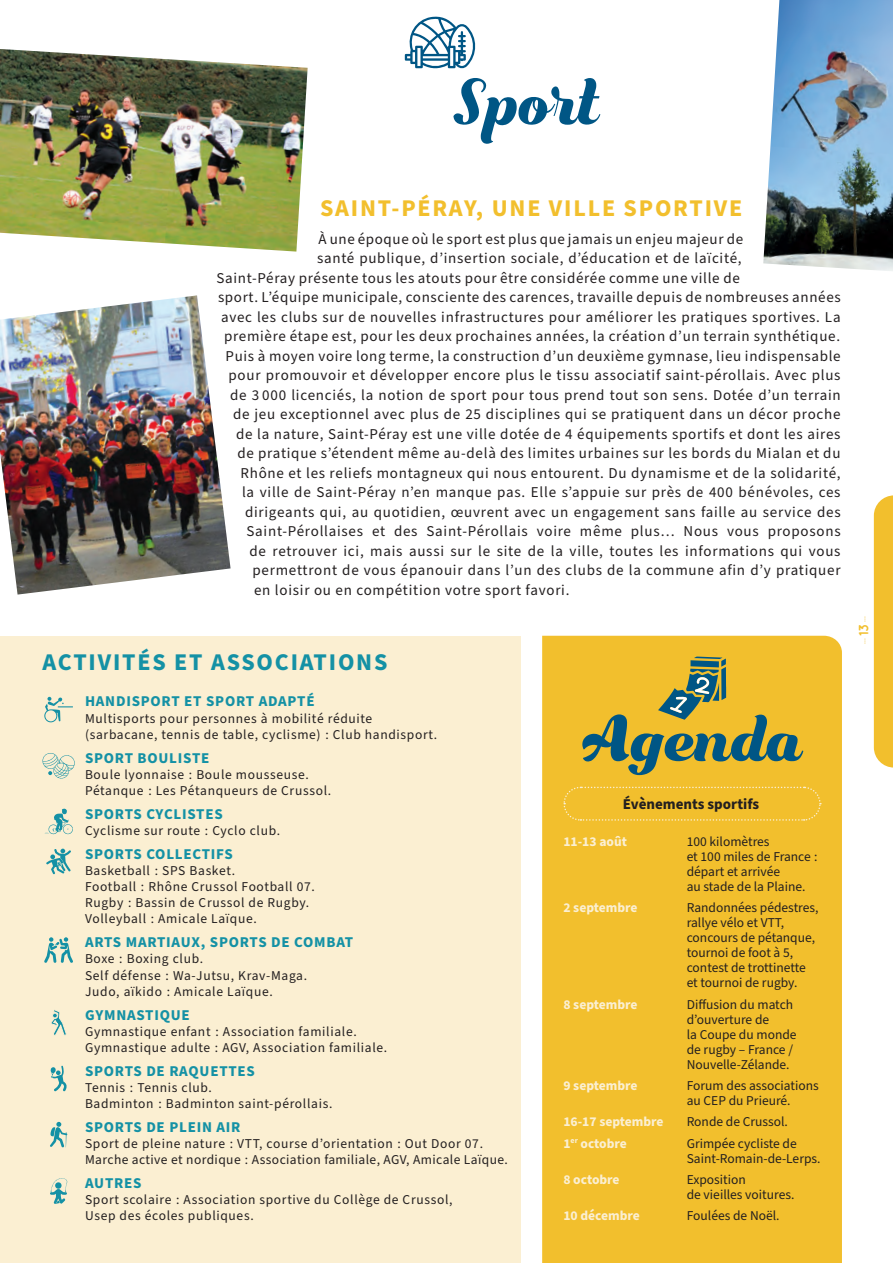
<style>
.page{position:relative;width:893px;height:1263px;background:#fff}
.page>*{position:absolute;margin:0;border:0;box-sizing:border-box;transform-origin:0 0}
.t1{font:60px "Bungasai";color:#005685}
.t2{font:700 24px "Source Sans Pro";letter-spacing:.075em;color:#f2bf2d}
.t3{font:700 24px "Source Sans Pro";letter-spacing:.075em;color:#1491a5}
.t4{font:15px "Source Sans Pro";letter-spacing:.05em;color:#231f20}
.t5{font:700 15px "Source Sans Pro";letter-spacing:.05em;color:#1491a5}
.t6{font:700 15px "Source Sans Pro";color:#231f20}
.t7{font:13.5px/16.2px "Source Sans Pro";letter-spacing:.045em;color:#231f20}
.t8{font:13.5px/15px "Source Sans Pro";color:#231f20}
.t9{font:700 13.5px "Source Sans Pro";color:#fbefd2}
.t10{font:7.5px "Source Sans Pro";color:#f2bf2d}
.s1{font-family:"Quicksand";font-weight:700;font-size:13.5px}
</style>
<div class="page">
<div style="left:0;top:636px;width:521px;height:627px;background:#fbefd2"></div>
<svg style="left:405px;top:16px;width:71px;height:53px"></svg>
<svg style="left:44px;top:697px;width:29px;height:25px"></svg>
<svg style="left:42px;top:753px;width:33px;height:26px"></svg>
<svg style="left:44px;top:808px;width:29px;height:27px"></svg>
<svg style="left:46px;top:849px;width:25px;height:25px"></svg>
<svg style="left:44px;top:937px;width:29px;height:26px"></svg>
<svg style="left:51px;top:1010px;width:15px;height:26px"></svg>
<svg style="left:50px;top:1066px;width:17px;height:25px"></svg>
<svg style="left:50px;top:1122px;width:17px;height:25px"></svg>
<svg style="left:50px;top:1178px;width:18px;height:26px"></svg>
<div style="left:542px;top:636px;width:300px;height:627px;background:#f2bf2d"></div>
<svg style="left:658px;top:656px;width:68px;height:64px;background:#979a56"></svg>
<svg style="left:563px;top:786px;width:258px;height:35px;background:#f2c032"></svg>
<img style="left:0;top:295px;width:231px;height:300px">
<img style="left:0;top:49px;width:308px;height:203px">
<img style="left:763px;top:0;width:130px;height:271px">
<div style="left:874px;top:495px;width:19px;height:272px;background:#f2bf2d"></div>
<h1 class="t1" style="left:453px;top:71px;width:148px">Sport</h1>
<h2 class="t2" style="left:320px;top:191px;width:424px">SAINT-PÉRAY, UNE VILLE SPORTIVE</h2>
<p class="t4" style="left:319px;top:229px;width:426px">À une époque où le sport est plus que jamais un enjeu majeur de</p>
<p class="t4" style="left:317px;top:248px;width:426px">santé publique, d’insertion sociale, d’éducation et de laïcité,</p>
<p class="t4" style="left:217px;top:268px;width:525px">Saint-Péray présente tous les atouts pour être considérée comme une ville de</p>
<p class="t4" style="left:218px;top:287px;width:624px">sport. L’équipe municipale, consciente des carences, travaille depuis de nombreuses années</p>
<p class="t4" style="left:221px;top:307px;width:621px">avec les clubs sur de nouvelles infrastructures pour améliorer les pratiques sportives. La</p>
<p class="t4" style="left:224px;top:326px;width:618px">première étape est, pour les deux prochaines années, la création d’un terrain synthétique.</p>
<p class="t4" style="left:226px;top:346px;width:617px">Puis à moyen voire long terme, la construction d’un deuxième gymnase, lieu indispensable</p>
<p class="t4" style="left:229px;top:365px;width:614px">pour promouvoir et développer encore plus le tissu associatif saint-pérollais. Avec plus</p>
<p class="t4" style="left:230px;top:385px;width:612px">de 3 000 licenciés, la notion de sport pour tous prend tout son sens. Dotée d’un terrain</p>
<p class="t4" style="left:233px;top:404px;width:609px">de jeu exceptionnel avec plus de 25 disciplines qui se pratiquent dans un décor proche</p>
<p class="t4" style="left:236px;top:424px;width:606px">de la nature, Saint-Péray est une ville dotée de 4 équipements sportifs et dont les aires</p>
<p class="t4" style="left:238px;top:443px;width:604px">de pratique s’étendent même au‑delà des limites urbaines sur les bords du Mialan et du</p>
<p class="t4" style="left:241px;top:463px;width:602px">Rhône et les reliefs montagneux qui nous entourent. Du dynamisme et de la solidarité,</p>
<p class="t4" style="left:242px;top:482px;width:600px">la ville de Saint-Péray n’en manque pas. Elle s’appuie sur près de 400 bénévoles, ces</p>
<p class="t4" style="left:245px;top:502px;width:597px">dirigeants qui, au quotidien, œuvrent avec un engagement sans faille au service des</p>
<p class="t4" style="left:247px;top:521px;width:596px">Saint-Pérollaises et des Saint-Pérollais voire même plus… Nous vous proposons</p>
<p class="t4" style="left:250px;top:541px;width:592px">de retrouver ici, mais aussi sur le site de la ville, toutes les informations qui vous</p>
<p class="t4" style="left:253px;top:560px;width:589px">permettront de vous épanouir dans l’un des clubs de la commune afin d’y pratiquer</p>
<p class="t4" style="left:254px;top:580px;width:317px">en loisir ou en compétition votre sport favori.</p>
<h2 class="t3" style="left:43px;top:646px;width:346px">ACTIVITÉS ET ASSOCIATIONS</h2>
<p class="t5" style="left:85px;top:691px;width:231px">HANDISPORT ET SPORT ADAPTÉ</p>
<p class="t7" style="left:85px;top:710px;width:354px">Multisports pour personnes à mobilité réduite (sarbacane, tennis de table, cyclisme) : Club handisport.</p>
<p class="t5" style="left:85px;top:747px;width:126px">SPORT BOULISTE</p>
<p class="t7" style="left:85px;top:767px;width:248px">Boule lyonnaise : Boule mousseuse.<br>Pétanque : Les Pétanqueurs de Crussol.</p>
<p class="t5" style="left:85px;top:803px;width:139px">SPORTS CYCLISTES</p>
<p class="t7" style="left:85px;top:823px;width:197px">Cyclisme sur route : Cyclo club.</p>
<p class="t5" style="left:85px;top:843px;width:149px">SPORTS COLLECTIFS</p>
<p class="t7" style="left:85px;top:863px;width:231px">Basketball : SPS Basket.<br>Football : Rhône Crussol Football 07.<br>Rugby : Bassin de Crussol de Rugby.<br>Volleyball : Amicale Laïque.</p>
<p class="t5" style="left:85px;top:932px;width:269px">ARTS MARTIAUX, SPORTS DE COMBAT</p>
<p class="t7" style="left:85px;top:951px;width:224px">Boxe : Boxing club.<br>Self défense : Wa-Jutsu, Krav-Maga.<br>Judo, aïkido : Amicale Laïque.</p>
<p class="t5" style="left:85px;top:1004px;width:106px">GYMNASTIQUE</p>
<p class="t7" style="left:85px;top:1024px;width:304px">Gymnastique enfant : Association familiale.<br>Gymnastique adulte : AGV, Association familiale.</p>
<p class="t5" style="left:85px;top:1060px;width:171px">SPORTS DE RAQUETTES</p>
<p class="t7" style="left:85px;top:1080px;width:249px">Tennis : Tennis club.<br>Badminton : Badminton saint-pérollais.</p>
<p class="t5" style="left:85px;top:1117px;width:157px">SPORTS DE PLEIN AIR</p>
<p class="t7" style="left:85px;top:1136px;width:424px">Sport de pleine nature : VTT, course d’orientation : Out Door 07.<br>Marche active et nordique : Association familiale, AGV, Amicale Laïque.</p>
<p class="t5" style="left:85px;top:1173px;width:58px">AUTRES</p>
<p class="t7" style="left:85px;top:1192px;width:369px">Sport scolaire : Association sportive du Collège de Crussol,<br>Usep des écoles publiques.</p>
<h1 class="t1" style="left:582px;top:708px;width:221px">Agenda</h1>
<p class="t6" style="left:623px;top:793px;width:138px">Évènements sportifs</p>
<p class="t9" style="left:563px;top:832px;width:65px">11-13 août</p>
<p class="t8" style="left:687px;top:834px;width:132px">100 kilomètres<br>et 100 miles de France : départ et arrivée<br>au stade de la Plaine.</p>
<p class="t9" style="left:563px;top:898px;width:76px">2 septembre</p>
<p class="t8" style="left:687px;top:900px;width:133px">Randonnées pédestres, rallye vélo et VTT, concours de pétanque, tournoi de foot à 5, contest de trottinette et tournoi de rugby.</p>
<p class="t9" style="left:563px;top:995px;width:76px">8 septembre</p>
<p class="t8" style="left:687px;top:997px;width:111px">Diffusion du match d’ouverture de<br>la Coupe du monde de rugby – France /<br>Nouvelle-Zélande.</p>
<p class="t9" style="left:563px;top:1076px;width:76px">9 septembre</p>
<p class="t8" style="left:687px;top:1078px;width:134px">Forum des associations au CEP du Prieuré.</p>
<p class="t9" style="left:563px;top:1113px;width:102px">16-17 septembre</p>
<p class="t8" style="left:687px;top:1115px;width:103px">Ronde de Crussol.</p>
<p class="t9" style="left:563px;top:1134px;width:65px">1<sup>er</sup> octobre</p>
<p class="t8" style="left:687px;top:1136px;width:135px">Grimpée cycliste de<br>Saint-Romain-de-Lerps.</p>
<p class="t9" style="left:563px;top:1170px;width:58px">8 octobre</p>
<p class="t8" style="left:687px;top:1172px;width:109px">Exposition<br>de vieilles voitures.</p>
<p class="t9" style="left:563px;top:1207px;width:78px">10 décembre</p>
<p class="t8" style="left:687px;top:1209px;width:94px">Foulées de Noël.</p>
<p class="t10" style="left:858px;top:644px;width:29px;rotate:-90deg">... <span class="s1">13</span> ...</p>
</div>
